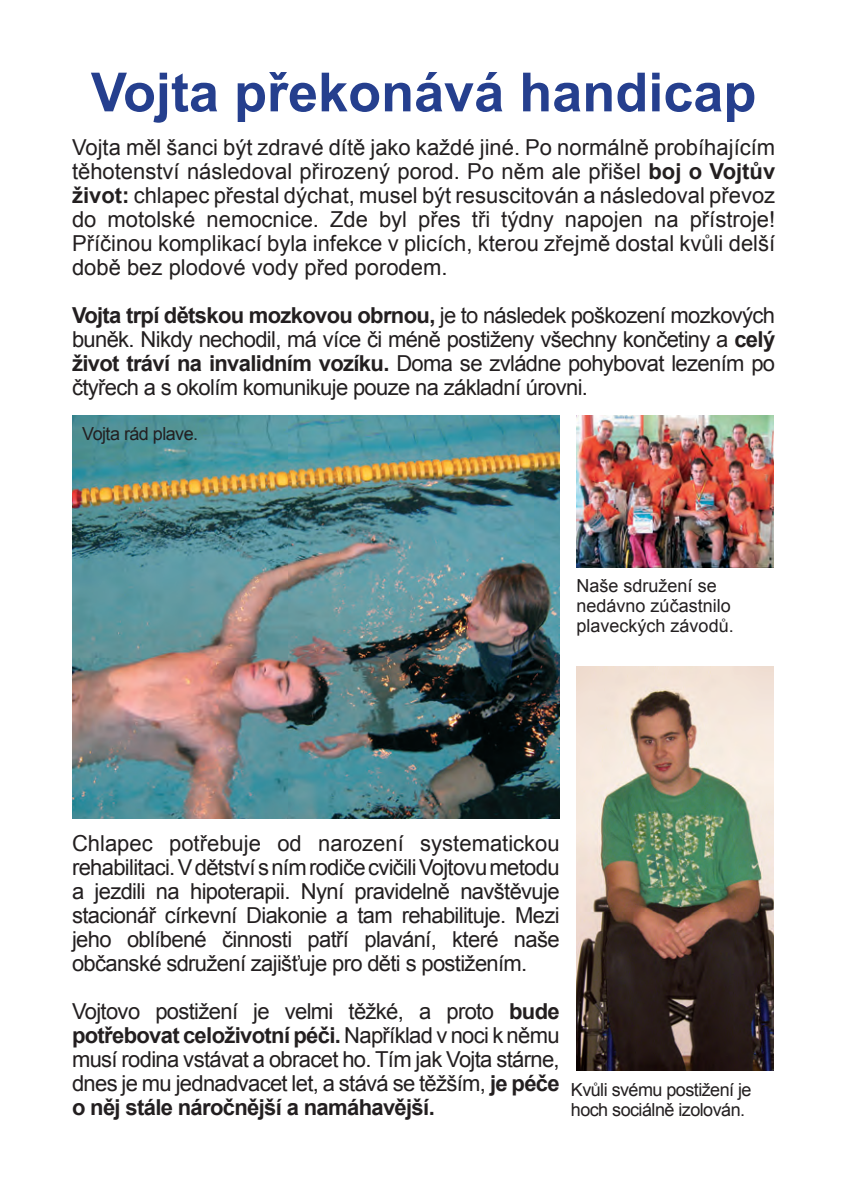
<style>
.page{position:relative;width:842px;height:1191px;background:#fff}
.page>*{position:absolute;margin:0;border:0;box-sizing:border-box;transform-origin:0 0}
.t1{font:700 54px "Arial";color:#253f8e}
.t2{font:22px/24px "Arial";letter-spacing:-.03em;color:#231f20;text-align:justify}
.t3{font:18px/20px "Arial";letter-spacing:-.03em;color:#231f20}
.t4{font:18px/20px "Arial";color:#231f20}
.s1{font-weight:700}
</style>
<div class="page">
<img style="left:72px;top:415px;width:488px;height:403px">
<img style="left:576px;top:416px;width:197px;height:151px">
<img style="left:576px;top:666px;width:197px;height:404px">
<h1 class="t1" style="left:91px;top:57px;width:667px">Vojta překonává handicap</h1>
<p class="t2" style="left:72px;top:136px;width:705px">Vojta měl šanci být zdravé dítě jako každé jiné. Po normálně probíhajícím těhotenství následoval přirozený porod. Po něm ale přišel <span class="s1">boj o Vojtův život:</span> chlapec přestal dýchat, musel být resuscitován a následoval převoz do motolské nemocnice. Zde byl přes tři týdny napojen na přístroje!<br>Příčinou komplikací byla infekce v plicích, kterou zřejmě dostal kvůli delší době bez plodové vody před porodem.</p>
<p class="t2" style="left:72px;top:304px;width:704px"><span class="s1">Vojta trpí dětskou mozkovou obrnou,</span> je to následek poškození mozkových buněk. Nikdy nechodil, má více či méně postiženy všechny končetiny a <span class="s1">celý život tráví na invalidním vozíku.</span> Doma se zvládne pohybovat lezením po čtyřech a s okolím komunikuje pouze na základní úrovni.</p>
<p class="t3" style="left:82px;top:424px;width:117px">Vojta rád plave.</p>
<p class="t4" style="left:576px;top:576px;width:159px">Naše sdružení se nedávno zúčastnilo plaveckých závodů.</p>
<p class="t2" style="left:72px;top:831px;width:489px">Chlapec potřebuje od narození systematickou rehabilitaci. V dětství s ním rodiče cvičili Vojtovu metodu a jezdili na hipoterapii. Nyní pravidelně navštěvuje stacionář církevní Diakonie a tam rehabilituje. Mezi jeho oblíbené činnosti patří plavání, které naše občanské sdružení zajišťuje pro děti s postižením.</p>
<p class="t2" style="left:72px;top:999px;width:489px">Vojtovo postižení je velmi těžké, a proto <span class="s1">bude potřebovat celoživotní péči.</span> Například v noci k němu musí rodina vstávat a obracet ho. Tím jak Vojta stárne, dnes je mu jednadvacet let, a stává se těžším, <span class="s1">je péče o něj stále náročnější a namáhavější.</span></p>
<p class="t3" style="left:571px;top:1080px;width:182px">Kvůli svému postižení je hoch sociálně izolován.</p>
</div>
